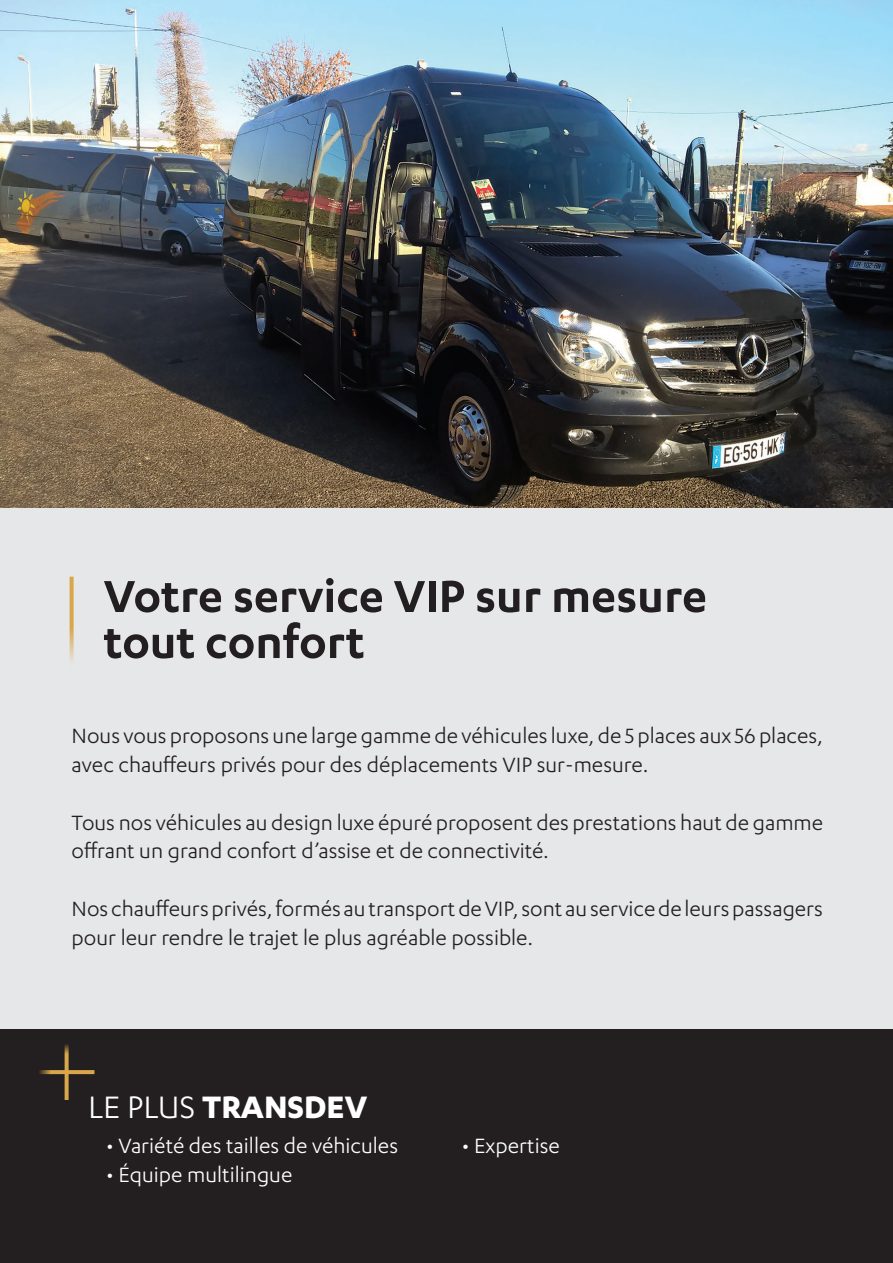
<style>
.page{position:relative;width:893px;height:1263px;background:#fff}
.page>*{position:absolute;margin:0;border:0;box-sizing:border-box;transform-origin:0 0}
.t1{font:600 52.05px/46px "Karbon";color:#231f20}
.t2{font:700 36px "Karbon";color:#fff}
.t3{font:24px/28.8px "Karbon";color:#231f20}
.t4{font:24px "Karbon";color:#fff}
.s1{font-weight:400}
</style>
<div class="page">
<div style="left:0;top:507px;width:893px;height:522px;background:#e6e7e9"></div>
<div style="left:0;top:1029px;width:893px;height:234px;background:#231f20"></div>
<svg style="left:65px;top:1044px;width:4px;height:56px"></svg>
<svg style="left:39px;top:1070px;width:55px;height:4px"></svg>
<svg style="left:70px;top:577px;width:4px;height:85px"></svg>
<img style="left:0;top:0;width:893px;height:507px">
<p class="t1" style="left:104px;top:571px;width:605px">Votre service VIP sur mesure tout confort</p>
<p class="t3" style="left:72px;top:721px;width:753px">Nous vous proposons une large gamme de véhicules luxe, de 5 places aux 56 places, avec chauffeurs privés pour des déplacements VIP sur-mesure.</p>
<p class="t3" style="left:72px;top:807px;width:753px">Tous nos véhicules au design luxe épuré proposent des prestations haut de gamme offrant un grand confort d’assise et de connectivité.</p>
<p class="t3" style="left:72px;top:894px;width:753px">Nos chauffeurs privés, formés au transport de VIP, sont au service de leurs passagers pour leur rendre le trajet le plus agréable possible.</p>
<p class="t2" style="left:88px;top:1086px;width:281px"><span class="s1">LE PLUS</span> TRANSDEV</p>
<p class="t4" style="left:106px;top:1133px;width:293px">• Variété des tailles de véhicules</p>
<p class="t4" style="left:106px;top:1162px;width:188px">• Équipe multilingue</p>
<p class="t4" style="left:462px;top:1133px;width:99px">• Expertise</p>
</div>
